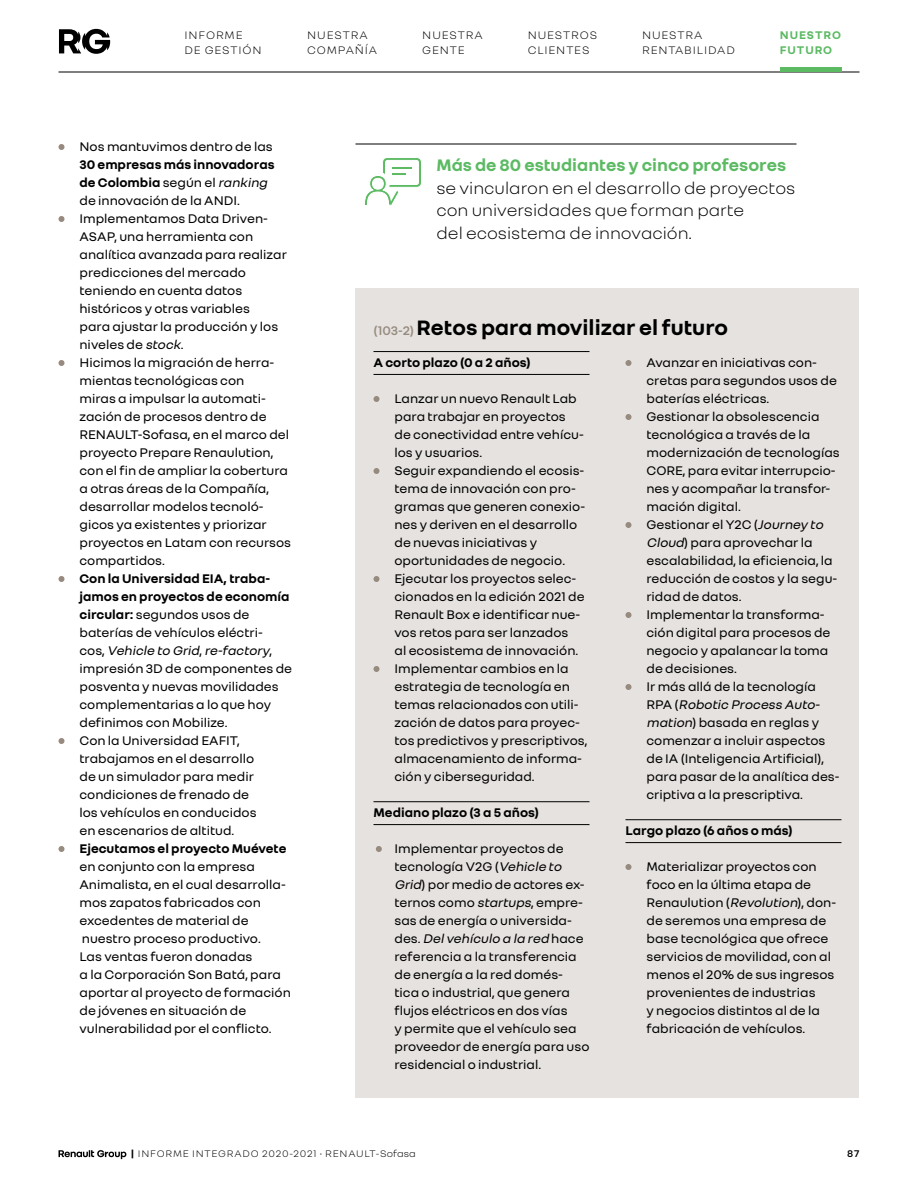
<style>
.page{position:relative;width:918px;height:1188px;background:#fff}
.page>*{position:absolute;margin:0;border:0;box-sizing:border-box;transform-origin:0 0}
.t1{font:700 22.5px "Renault Group";color:#000}
.t2{font:300 18px/22.5px "Renault Group";color:#000}
.t3{font:700 18px "Renault Group";color:#5cba63}
.t4{font:13.5px/18px "Renault Group";color:#000}
.t5{font:700 13.5px "Renault Group";color:#000}
.t6{font:300 12px/15px "Renault Group";letter-spacing:.075em;color:#000}
.t7{font:700 12px/15px "Renault Group";letter-spacing:.075em;color:#5cba63}
.t8{font:300 10.5px "Renault Group";letter-spacing:.075em;color:#000}
.t9{font:600 10.5px "Renault Group";color:#000}
.s1{font-weight:700}
.s2{font-style:italic}
.s3{font-weight:600;font-size:13.5px;color:#978b7f}
</style>
<div class="page">
<div style="left:356px;top:288px;width:504px;height:810px;background:#e5e2df"></div>
<svg style="left:58px;top:1150px;width:68px;height:9px"></svg>
<hr style="left:374px;top:801px;width:216px;height:1px;background:#000">
<hr style="left:374px;top:824px;width:216px;height:1px;background:#000">
<svg style="left:374px;top:396px;width:6px;height:6px"></svg>
<svg style="left:374px;top:468px;width:6px;height:6px"></svg>
<svg style="left:374px;top:576px;width:6px;height:6px"></svg>
<svg style="left:374px;top:666px;width:6px;height:6px"></svg>
<svg style="left:376px;top:846px;width:6px;height:6px"></svg>
<hr style="left:374px;top:351px;width:216px;height:1px;background:#000">
<hr style="left:374px;top:374px;width:216px;height:1px;background:#000">
<svg style="left:58px;top:144px;width:6px;height:6px"></svg>
<svg style="left:58px;top:216px;width:6px;height:6px"></svg>
<svg style="left:58px;top:360px;width:6px;height:6px"></svg>
<svg style="left:58px;top:576px;width:6px;height:6px"></svg>
<svg style="left:58px;top:738px;width:6px;height:6px"></svg>
<svg style="left:58px;top:846px;width:6px;height:6px"></svg>
<hr style="left:626px;top:819px;width:216px;height:1px;background:#000">
<hr style="left:626px;top:842px;width:216px;height:1px;background:#000">
<svg style="left:626px;top:360px;width:6px;height:6px"></svg>
<svg style="left:626px;top:414px;width:6px;height:6px"></svg>
<svg style="left:626px;top:522px;width:6px;height:6px"></svg>
<svg style="left:626px;top:612px;width:6px;height:6px"></svg>
<svg style="left:626px;top:684px;width:6px;height:6px"></svg>
<svg style="left:626px;top:864px;width:6px;height:6px"></svg>
<hr style="left:356px;top:144px;width:440px;height:1px;background:#000">
<svg style="left:365px;top:158px;width:56px;height:47px"></svg>
<svg style="left:59px;top:29px;width:51px;height:25px"></svg>
<hr style="left:58px;top:72px;width:802px;height:1px;background:#000">
<div style="left:780px;top:67px;width:62px;height:5px;background:#5cba63"></div>
<p class="t6" style="left:184px;top:27px;width:79px">INFORME<br>DE GESTIÓN</p>
<p class="t6" style="left:307px;top:27px;width:72px">NUESTRA<br>COMPAÑÍA</p>
<p class="t6" style="left:422px;top:27px;width:62px">NUESTRA<br>GENTE</p>
<p class="t6" style="left:528px;top:27px;width:71px">NUESTROS<br>CLIENTES</p>
<p class="t6" style="left:642px;top:27px;width:94px">NUESTRA<br>RENTABILIDAD</p>
<p class="t7" style="left:780px;top:27px;width:63px">NUESTRO<br>FUTURO</p>
<p class="t4" style="left:79px;top:137px;width:195px">Nos mantuvimos dentro de las</p>
<p class="t4" style="left:79px;top:155px;width:213px"><span class="s1">30 empresas más innovadoras de Colombia</span> según el <span class="s2">ranking<br></span>de innovación de la ANDI.<br>Implementamos Data Driven-<br>ASAP, una herramienta con analítica avanzada para realizar predicciones del mercado teniendo en cuenta datos históricos y otras variables<br>para ajustar la producción y los niveles de <span class="s2">stock</span>.<br>Hicimos la migración de herra&shy;mientas tecnológicas con<br>miras a impulsar la automati&shy;zación de procesos dentro de<br>RENAULT-Sofasa, en el marco del proyecto Prepare Renaulution, con el fin de ampliar la cobertura a otras áreas de la Compañía, desarrollar modelos tecnoló&shy;gicos ya existentes y priorizar proyectos en Latam con recursos compartidos.</p>
<p class="t4" style="left:79px;top:569px;width:214px"><span class="s1">Con la Universidad EIA, traba&shy;jamos en proyectos de economía circular:</span> segundos usos de baterías de vehículos eléctri-<br>c o s , <span class="s2">Vehicle to Grid</span>, <span class="s2">re-factory</span>, impresión 3D de componentes de posventa y nuevas movilidades complementarias a lo que hoy definimos con Mobilize.<br>Con la Universidad EAFIT, trabajamos en el desarrollo<br>de un simulador para medir condiciones de frenado de<br>los vehículos en conducidos<br>en escenarios de altitud.</p>
<p class="t5" style="left:79px;top:840px;width:209px">Ejecutamos el proyecto Muévete</p>
<p class="t4" style="left:79px;top:857px;width:213px">en conjunto con la empresa<br>Animalista, en el cual desarrolla&shy;mos zapatos fabricados con excedentes de material de nuestro proceso productivo.<br>Las ventas fueron donadas<br>a la Corporación Son Batá, para aportar al proyecto de formación de jóvenes en situación de vulnerabilidad por el conflicto.</p>
<h2 class="t3" style="left:436px;top:153px;width:351px">Más de 80 estudiantes y cinco profesores</h2>
<h2 class="t2" style="left:436px;top:175px;width:360px">se vincularon en el desarrollo de proyectos con universidades que forman parte<br>del ecosistema de innovación.</h2>
<h1 class="t1" style="left:374px;top:313px;width:356px"><span class="s3">(103-2)</span> Retos para movilizar el futuro</h1>
<p class="t5" style="left:374px;top:354px;width:159px">A corto plazo (0 a 2 años)</p>
<p class="t4" style="left:394px;top:389px;width:194px">Lanzar un nuevo Renault Lab para trabajar en proyectos<br>de conectividad entre vehícu&shy;los y usuarios.<br>Seguir expandiendo el ecosis&shy;tema de innovación con pro&shy;gramas que generen conexio&shy;nes y deriven en el desarrollo de nuevas iniciativas y oportunidades de negocio.<br>Ejecutar los proyectos selec&shy;cionados en la edición 2021 de<br>Renault Box e identificar nue&shy;vos retos para ser lanzados<br>al ecosistema de innovación.<br>Implementar cambios en la estrategia de tecnología en temas relacionados con utili&shy;zación de datos para proyec&shy;tos predictivos y prescriptivos, almacenamiento de informa&shy;ción y ciberseguridad.</p>
<p class="t5" style="left:373px;top:804px;width:167px">Mediano plazo (3 a 5 años)</p>
<p class="t4" style="left:394px;top:839px;width:197px">Implementar proyectos de tecnología V2G (<span class="s2">Vehicle to<br>Grid</span>) por medio de actores ex&shy;ternos como <span class="s2">startups</span>, empre&shy;sas de energía o universida-<br>d e s . <span class="s2">Delvehículo a la red</span> h a c e referencia a la transferencia de energía a la red domés&shy;tica o industrial, que genera flujos eléctricos en dos vías<br>y permite que el vehículo sea proveedor de energía para uso residencial o industrial.</p>
<p class="t4" style="left:646px;top:353px;width:195px">Avanzar en iniciativas con&shy;cretas para segundos usos de baterías eléctricas.<br>Gestionar la obsolescencia tecnológica a través de la modernización de tecnologías<br>CORE, para evitar interrupcio&shy;nes y acompañar la transfor&shy;mación digital.<br>Gestionar el Y2C (<span class="s2">Journey to<br>Cloud</span>) para aprovechar la escalabilidad, la eficiencia, la reducción de costos y la segu&shy;ridad de datos.<br>Implementar la transforma&shy;ción digital para procesos de negocio y apalancar la toma de decisiones.<br>Ir más allá de la tecnología<br>R PA ( <span class="s2">Robotic Process Auto&shy;mation</span>) basada en reglas y comenzar a incluir aspectos de IA (Inteligencia Artificial), para pasar de la analítica des&shy;criptiva a la prescriptiva.</p>
<p class="t5" style="left:625px;top:822px;width:169px">Largo plazo (6 años o más)</p>
<p class="t4" style="left:646px;top:857px;width:191px">Materializar proyectos con foco en la última etapa de<br>Renaulution (<span class="s2">Revolution</span>), don&shy;de seremos una empresa de base tecnológica que ofrece servicios de movilidad, con al menos el 20% de sus ingresos provenientes de industrias<br>y negocios distintos al de la fabricación de vehículos.</p>
<p class="t8" style="left:131px;top:1147px;width:286px"><span class="s1">|</span> INFORME INTEGRADO 2020-2021 • RENAULT-Sofasa</p>
<p class="t9" style="left:847px;top:1147px;width:14px">87</p>
</div>
